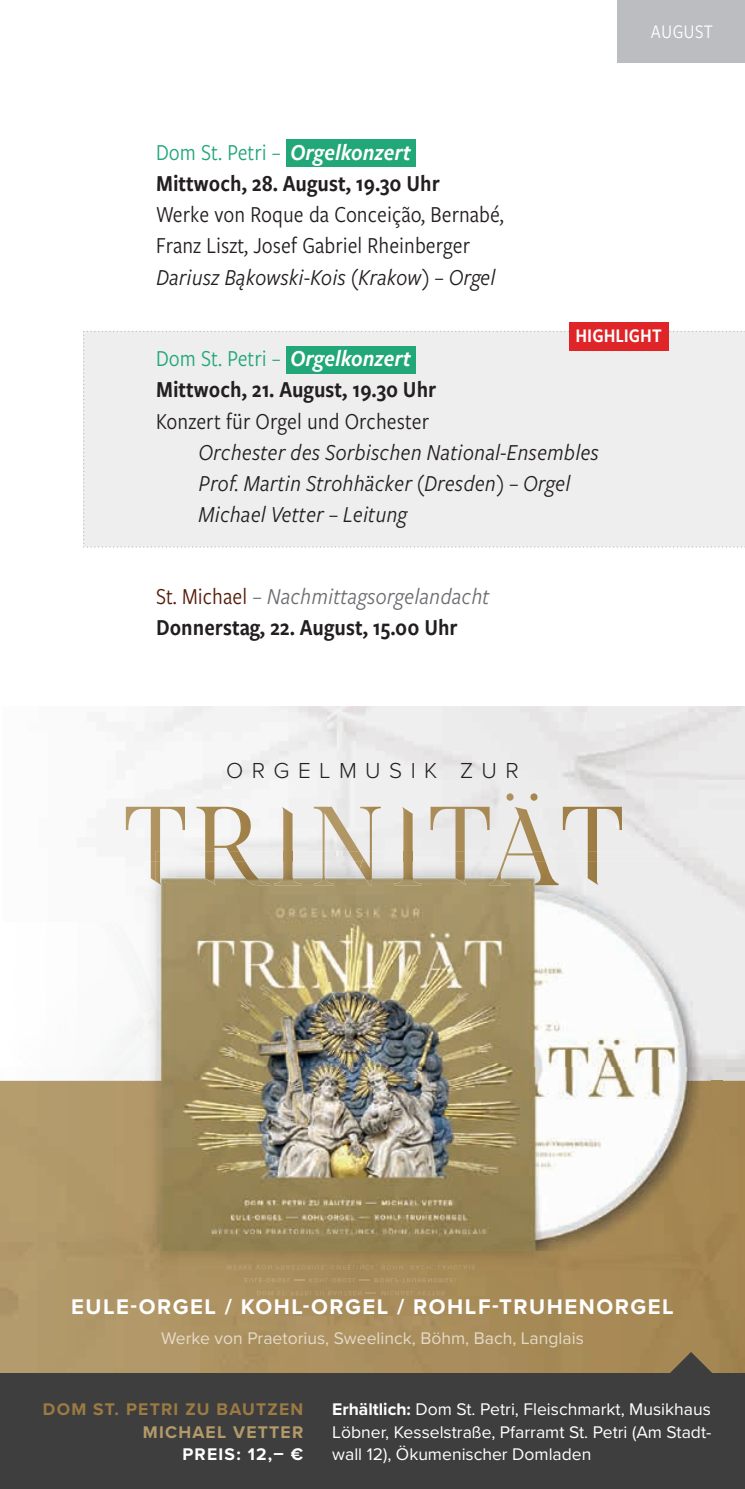
<style>
.page{position:relative;width:745px;height:1489px;background:#fff}
.page>*{position:absolute;margin:0;border:0;box-sizing:border-box;transform-origin:0 0}
.t1{font:italic 23.75px/31.2px "Freight Sans Cnd Pro";color:#231f20}
.t2{font:23.75px/31.2px "Freight Sans Cnd Pro";color:#231f20}
.t3{font:23.75px "Freight Sans Cnd Pro Semi";color:#231f20}
.t4{font:23.75px "Freight Sans Cnd Pro";color:#22a778}
.t5{font:italic 23.75px "Freight Sans Cnd Pro";color:#6c6d70}
.t6{font:300 22.5px "Proxima Nova";letter-spacing:.375em;color:#231f20}
.t7{font:700 22px "Proxima Nova";letter-spacing:.07em;color:#fff}
.t8{font:20px "Freight Sans Cnd Pro Semi";color:#fff}
.t9{font:20px "Freight Sans Cnd Pro";letter-spacing:.03em;color:#fff}
.t10{font:17.5px/22.5px "Proxima Nova";color:#fff;text-align:justify}
.t11{font:17.5px "Proxima Nova";color:#e5dac7}
.t12{font:700 17.5px "Proxima Nova";letter-spacing:.07em;color:#9b7b43}
.t13{font:700 17.5px "Proxima Nova";letter-spacing:.07em;color:#b49a69}
.t14{font:700 17.5px "Proxima Nova";letter-spacing:.07em;color:#fff}
.s1{font-family:"Freight Sans Cnd Pro Semi";font-style:italic;color:#fff}
.s2{font-style:normal;color:#541c08}
.s3{font-weight:700}
</style>
<div class="page">
<div style="left:83px;top:331px;width:661px;height:216px;background:#eeeeef"></div>
<div style="left:568px;top:322px;width:100px;height:28px;background:#e02528"></div>
<img style="left:250px;top:706px;width:412px;height:145px">
<svg style="left:126px;top:806px;width:124px;height:55px"></svg>
<div style="left:0;top:1080px;width:160px;height:293px;background:#b2996b"></div>
<div style="left:662px;top:1080px;width:82px;height:293px;background:#a48652"></div>
<div style="left:534px;top:1267px;width:128px;height:106px;background:#a78a55"></div>
<img style="left:160px;top:1267px;width:374px;height:106px">
<img style="left:257px;top:1290px;width:105px;height:5px">
<img style="left:378px;top:1290px;width:66px;height:5px">
<img style="left:244px;top:1277px;width:47px;height:5px">
<img style="left:306px;top:1277px;width:50px;height:5px">
<img style="left:371px;top:1277px;width:86px;height:5px">
<img style="left:226px;top:1267px;width:248px;height:3px">
<div style="left:182px;top:1316px;width:352px;height:57px;background:#ab8f5e"></div>
<div style="left:144px;top:861px;width:11px;height:206px;background:#f4f4f4"></div>
<img style="left:151px;top:861px;width:4px;height:20px">
<svg style="left:148px;top:1067px;width:7px;height:13px"></svg>
<img style="left:144px;top:1080px;width:566px;height:187px">
<img style="left:226px;top:1264px;width:248px;height:3px">
<img style="left:245px;top:851px;width:397px;height:10px">
<svg style="left:282px;top:806px;width:10px;height:55px"></svg>
<svg style="left:313px;top:793px;width:308px;height:68px"></svg>
<img style="left:155px;top:851px;width:90px;height:10px">
<svg style="left:710px;top:1067px;width:11px;height:13px"></svg>
<div style="left:710px;top:1080px;width:11px;height:170px;background:#a58752"></div>
<img style="left:155px;top:861px;width:555px;height:389px">
<img style="left:313px;top:861px;width:285px;height:24px">
<img style="left:489px;top:861px;width:69px;height:24px">
<img style="left:394px;top:861px;width:27px;height:24px">
<img style="left:274px;top:861px;width:27px;height:24px">
<img style="left:359px;top:861px;width:12px;height:24px">
<img style="left:155px;top:861px;width:115px;height:24px">
<div style="left:286px;top:140px;width:129px;height:27px;background:#22a778"></div>
<div style="left:286px;top:346px;width:129px;height:27px;background:#22a778"></div>
<div style="left:0;top:1373px;width:744px;height:115px;background:#3e3e3f"></div>
<svg style="left:666px;top:1351px;width:48px;height:22px"></svg>
<div style="left:617px;top:0;width:127px;height:62px;background:#bcbdc0"></div>
<p class="t4" style="left:156px;top:136px;width:256px">Dom St. Petri – <span class="s1">Orgelkonzert</span></p>
<p class="t3" style="left:156px;top:167px;width:285px">Mittwoch, 28. August, 19.30 Uhr</p>
<p class="t2" style="left:156px;top:198px;width:349px">Werke von Roque da Conceição, Bernabé,<br>Franz Liszt, Josef Gabriel Rheinberger</p>
<p class="t1" style="left:156px;top:260px;width:341px">Dariusz Bąkowski-Kois (Krakow) – Orgel</p>
<p class="t9" style="left:650px;top:18px;width:64px">AUGUST</p>
<p class="t8" style="left:575px;top:322px;width:88px">HIGHLIGHT</p>
<p class="t4" style="left:156px;top:342px;width:256px">Dom St. Petri – <span class="s1">Orgelkonzert</span></p>
<p class="t3" style="left:156px;top:373px;width:281px">Mittwoch, 21. August, 19.30 Uhr</p>
<p class="t2" style="left:156px;top:404px;width:274px">Konzert für Orgel und Orchester</p>
<p class="t1" style="left:198px;top:435px;width:401px">Orchester des Sorbischen National-Ensembles<br>Prof. Martin Strohhäcker (Dresden) – Orgel<br>Michael Vetter – Leitung</p>
<p class="t5" style="left:156px;top:580px;width:335px"><span class="s2">St. Michael</span> – Nachmittagsorgelandacht</p>
<p class="t3" style="left:156px;top:611px;width:303px">Donnerstag, 22. August, 15.00 Uhr</p>
<p class="t6" style="left:226px;top:753px;width:294px">ORGELMUSIK ZUR</p>
<p class="t7" style="left:71px;top:1289px;width:603px">EULE-ORGEL / KOHL-ORGEL / ROHLF-TRUHENORGEL</p>
<p class="t11" style="left:161px;top:1324px;width:424px">Werke von Praetorius, Sweelinck, Böhm, Bach, Langlais</p>
<p class="t12" style="left:43px;top:1395px;width:262px">DOM ST. PETRI ZU BAUTZEN</p>
<p class="t13" style="left:143px;top:1418px;width:162px">MICHAEL VETTER</p>
<p class="t14" style="left:182px;top:1440px;width:122px">PREIS: 12,– €</p>
<p class="t10" style="left:332px;top:1396px;width:380px"><span class="s3">Erhältlich:</span> Dom St. Petri, Fleischmarkt, Musikhaus Löbner, Kesselstraße, Pfarramt St. Petri (Am Stadt&shy;wall 12), Ökumenischer Domladen</p>
</div>
